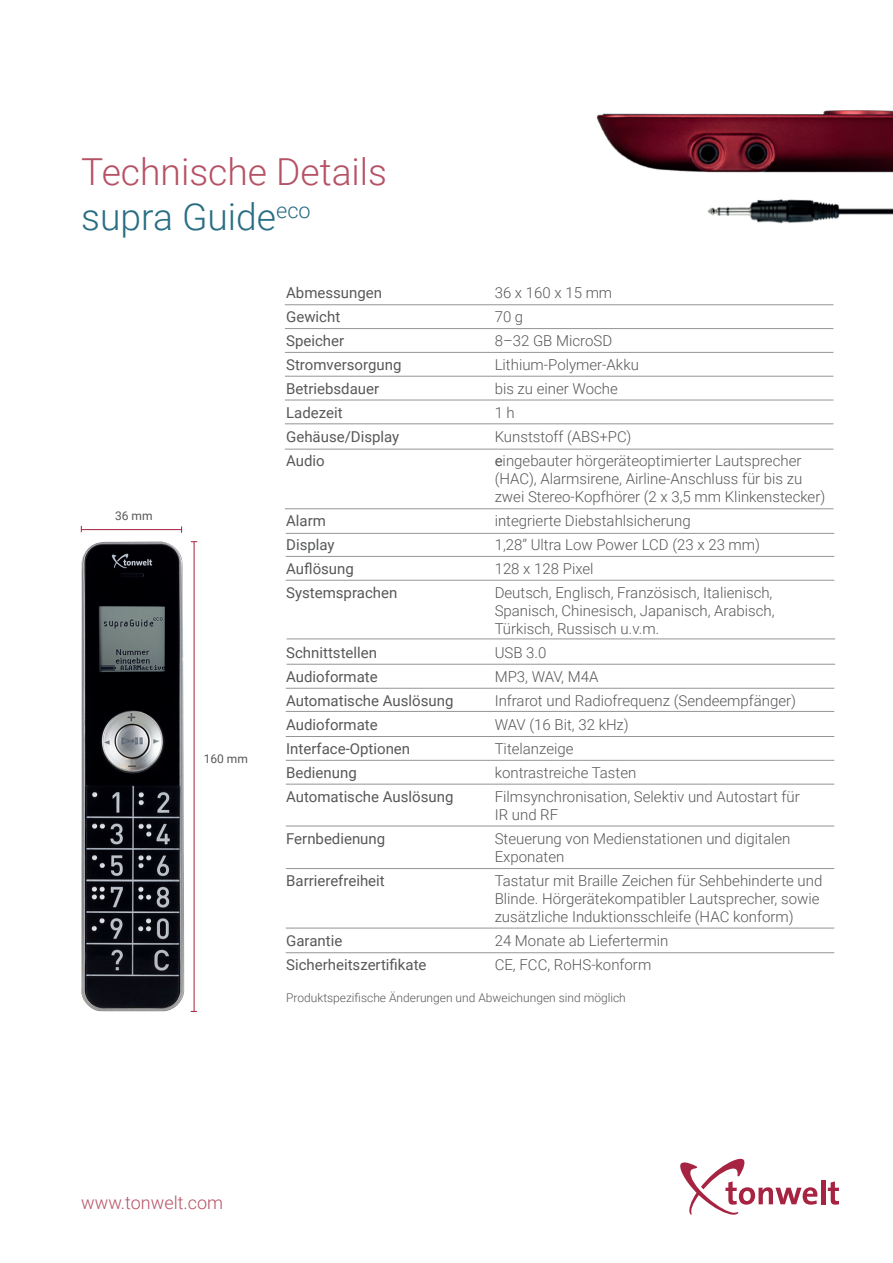
<style>
.page{position:relative;width:893px;height:1263px;background:#fff}
.page>*{position:absolute;margin:0;border:0;box-sizing:border-box;transform-origin:0 0}
.t1{font:300 37.2px/44.7px "Roboto";color:#b65265}
.t2{font:300 18px "Roboto";color:#b65265}
.t3{font:300 15px/18px "Roboto";color:#57585a}
.t4{font:15px "Roboto";color:#57585a}
.t5{font:300 12px "Roboto";color:#57585a}
.t6{font:12px "Roboto";color:#57585a}
.s1{color:#296e83}
.s2{font-weight:400}
</style>
<div class="page">
<svg style="left:680px;top:1158px;width:137px;height:57px"></svg>
<hr style="left:821px;top:1180px;width:4px;height:24px;background:#a62341">
<svg style="left:828px;top:1181px;width:11px;height:24px"></svg>
<hr style="left:285px;top:304px;width:548px;height:1px;background:#939598">
<hr style="left:285px;top:328px;width:548px;height:1px;background:#939598">
<hr style="left:285px;top:352px;width:548px;height:1px;background:#939598">
<hr style="left:285px;top:376px;width:548px;height:1px;background:#939598">
<hr style="left:285px;top:400px;width:548px;height:1px;background:#939598">
<hr style="left:285px;top:423px;width:548px;height:1px;background:#939598">
<hr style="left:285px;top:449px;width:548px;height:1px;background:#939598">
<hr style="left:285px;top:508px;width:548px;height:1px;background:#939598">
<hr style="left:286px;top:533px;width:548px;height:1px;background:#939598">
<hr style="left:286px;top:556px;width:548px;height:1px;background:#939598">
<hr style="left:286px;top:688px;width:548px;height:1px;background:#939598">
<hr style="left:286px;top:711px;width:548px;height:1px;background:#939598">
<hr style="left:286px;top:736px;width:548px;height:1px;background:#939598">
<hr style="left:286px;top:760px;width:548px;height:1px;background:#939598">
<hr style="left:286px;top:784px;width:548px;height:1px;background:#939598">
<hr style="left:286px;top:580px;width:548px;height:1px;background:#939598">
<hr style="left:286px;top:826px;width:548px;height:1px;background:#939598">
<hr style="left:286px;top:868px;width:548px;height:1px;background:#939598">
<hr style="left:286px;top:928px;width:548px;height:1px;background:#939598">
<hr style="left:286px;top:952px;width:548px;height:1px;background:#939598">
<hr style="left:287px;top:664px;width:548px;height:1px;background:#939598">
<hr style="left:287px;top:639px;width:548px;height:1px;background:#939598">
<img style="left:81px;top:542px;width:103px;height:469px">
<hr style="left:81px;top:529px;width:101px;height:1px;background:#a62341">
<hr style="left:194px;top:542px;width:1px;height:469px;background:#a62341">
<img style="left:596px;top:110px;width:297px;height:114px">
<h1 class="t1" style="left:81px;top:148px;width:307px">Technische Details <span class="s1">supra Guide</span><sup>eco</sup></h1>
<p class="t6" style="left:115px;top:507px;width:39px">36 mm</p>
<p class="t6" style="left:204px;top:750px;width:46px">160 mm</p>
<p class="t4" style="left:286px;top:282px;width:97px">Abmessungen</p>
<p class="t3" style="left:495px;top:283px;width:119px">36 x 160 x 15 mm</p>
<p class="t4" style="left:286px;top:306px;width:56px">Gewicht</p>
<p class="t3" style="left:495px;top:307px;width:30px">70 g</p>
<p class="t4" style="left:286px;top:330px;width:60px">Speicher</p>
<p class="t3" style="left:495px;top:331px;width:119px">8–32 GB MicroSD</p>
<p class="t4" style="left:286px;top:354px;width:117px">Stromversorgung</p>
<p class="t3" style="left:495px;top:355px;width:146px">Lithium-Polymer-Akku</p>
<p class="t4" style="left:286px;top:378px;width:94px">Betriebsdauer</p>
<p class="t3" style="left:495px;top:379px;width:125px">bis zu einer Woche</p>
<p class="t4" style="left:286px;top:402px;width:58px">Ladezeit</p>
<p class="t3" style="left:495px;top:403px;width:22px">1 h</p>
<p class="t4" style="left:286px;top:426px;width:115px">Gehäuse/Display</p>
<p class="t3" style="left:495px;top:427px;width:138px">Kunststoff (ABS+PC)</p>
<p class="t4" style="left:286px;top:450px;width:40px">Audio</p>
<p class="t3" style="left:495px;top:451px;width:332px"><span class="s2">e</span>ingebauter hörgeräteoptimierter Lautsprecher (HAC), Alarmsirene, Airline-Anschluss für bis zu zwei Stereo-Kopfhörer (2 x 3,5 mm Klinkenstecker)</p>
<p class="t4" style="left:286px;top:510px;width:41px">Alarm</p>
<p class="t3" style="left:495px;top:511px;width:198px">integrierte Diebstahlsicherung</p>
<p class="t4" style="left:286px;top:534px;width:50px">Display</p>
<p class="t3" style="left:495px;top:535px;width:267px">1,28’’ Ultra Low Power LCD (23 x 23 mm)</p>
<p class="t4" style="left:286px;top:558px;width:69px">Auflösung</p>
<p class="t3" style="left:495px;top:559px;width:100px">128 x 128 Pixel</p>
<p class="t4" style="left:286px;top:582px;width:113px">Systemsprachen</p>
<p class="t3" style="left:495px;top:583px;width:281px">Deutsch, Englisch, Französisch, Italienisch,<br>Spanisch, Chinesisch, Japanisch, Arabisch,<br>Türkisch, Russisch u.v.m.</p>
<p class="t4" style="left:286px;top:642px;width:92px">Schnittstellen</p>
<p class="t3" style="left:495px;top:643px;width:53px">USB 3.0</p>
<p class="t4" style="left:286px;top:666px;width:93px">Audioformate</p>
<p class="t3" style="left:495px;top:667px;width:105px">MP3, WAV, M4A</p>
<p class="t4" style="left:286px;top:690px;width:169px">Automatische Auslösung</p>
<p class="t3" style="left:495px;top:691px;width:303px">Infrarot und Radiofrequenz (Sendeempfänger)</p>
<p class="t4" style="left:286px;top:714px;width:93px">Audioformate</p>
<p class="t3" style="left:495px;top:715px;width:136px">WAV (16 Bit, 32 kHz)</p>
<p class="t4" style="left:286px;top:738px;width:126px">Interface-Optionen</p>
<p class="t3" style="left:495px;top:739px;width:80px">Titelanzeige</p>
<p class="t4" style="left:286px;top:762px;width:72px">Bedienung</p>
<p class="t3" style="left:495px;top:763px;width:143px">kontrastreiche Tasten</p>
<p class="t4" style="left:286px;top:786px;width:169px">Automatische Auslösung</p>
<p class="t3" style="left:495px;top:787px;width:307px">Filmsynchronisation, Selektiv und Autostart für<br>IR und RF</p>
<p class="t4" style="left:286px;top:828px;width:101px">Fernbedienung</p>
<p class="t3" style="left:495px;top:829px;width:297px">Steuerung von Medienstationen und digitalen<br>Exponaten</p>
<p class="t4" style="left:286px;top:870px;width:100px">Barrierefreiheit</p>
<p class="t3" style="left:495px;top:871px;width:329px">Tastatur mit Braille Zeichen für Sehbehinderte und<br>Blinde. Hörgerätekompatibler Lautsprecher, sowie zusätzliche Induktionsschleife (HAC konform)</p>
<p class="t4" style="left:286px;top:930px;width:58px">Garantie</p>
<p class="t3" style="left:495px;top:931px;width:175px">24 Monate ab Liefertermin</p>
<p class="t4" style="left:286px;top:954px;width:142px">Sicherheitszertifikate</p>
<p class="t3" style="left:495px;top:955px;width:158px">CE, FCC, RoHS-konform</p>
<p class="t5" style="left:286px;top:989px;width:341px">Produktspezifische Änderungen und Abweichungen sind möglich</p>
<p class="t2" style="left:81px;top:1190px;width:143px">www.tonwelt.com</p>
</div>
